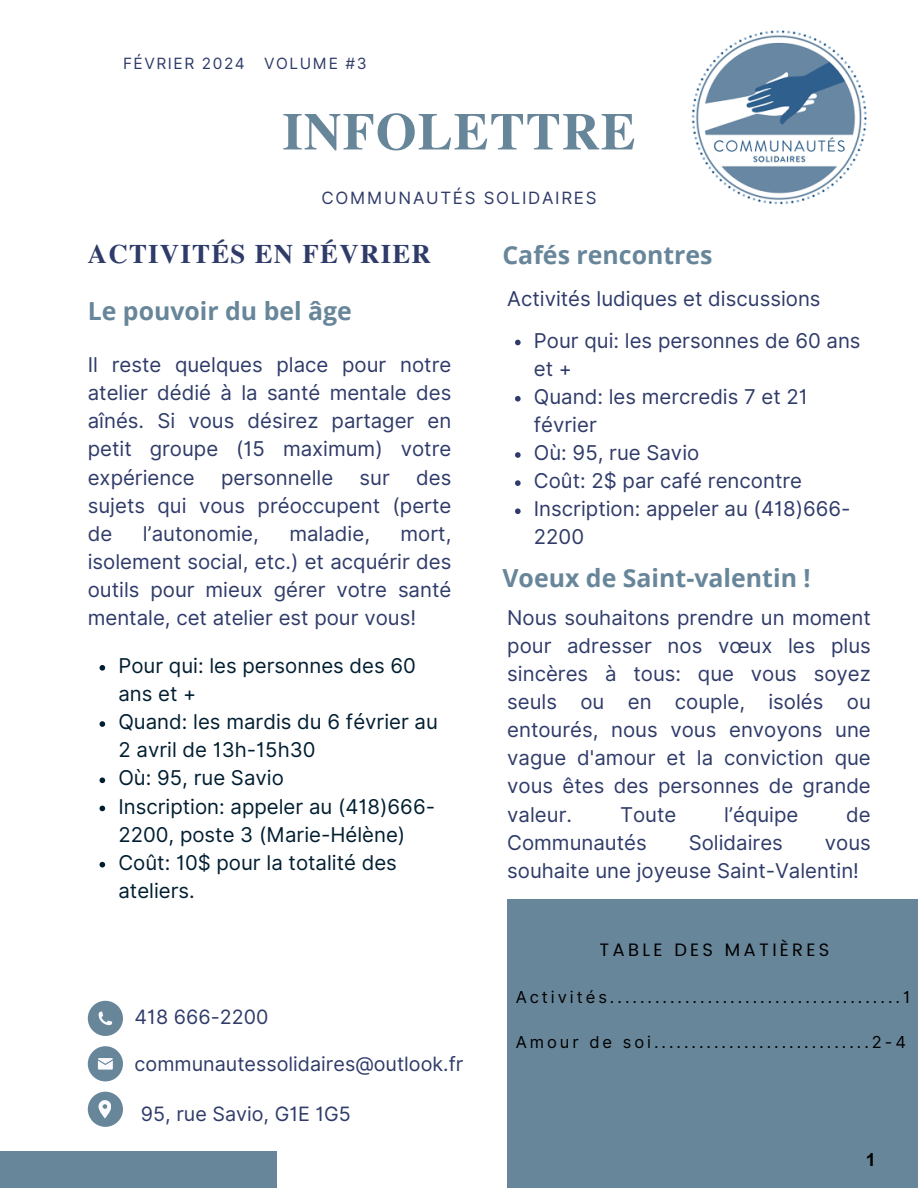
<style>
.page{position:relative;width:918px;height:1188px;background:#fff}
.page>*{position:absolute;margin:0;border:0;box-sizing:border-box;transform-origin:0 0}
.t1{font:700 52.5px "Te X Gyre Termes";letter-spacing:.02em;color:#68869a}
.t2{font:700 26.7px "Te X Gyre Termes";letter-spacing:.05em;color:#2f3b69}
.t3{font:700 24.9px "Open Sans";color:#68869a}
.t4{font:20.4px/28.2px "Inter";color:#2f3b69}
.t5{font:20.4px/28.2px "Inter";color:#011e31}
.t6{font:19.8px "Inter";color:#2f3b69}
.t7{font:18px "Poppins";letter-spacing:.18em;color:#000}
.t8{font:700 18px "Arial MT Pro";color:#000}
.t9{font:16.95px "Inter";letter-spacing:.1em;color:#2f3b69}
.t10{font:16.5px "Inter";letter-spacing:.18em;color:#000}
.t11{font:15.45px "Inter";letter-spacing:.1em;color:#2f3b69}
</style>
<div class="page">
<div style="left:0;top:1152px;width:277px;height:36px;background:#68869a"></div>
<div style="left:507px;top:899px;width:411px;height:289px;background:#68869a"></div>
<div style="left:88px;top:1001px;width:35px;height:35px;background:#68869a;border-radius:50%"></div>
<svg style="left:99px;top:1012px;width:13px;height:13px"></svg>
<div style="left:88px;top:1046px;width:35px;height:35px;background:#68869a;border-radius:50%"></div>
<svg style="left:98px;top:1058px;width:15px;height:11px"></svg>
<div style="left:88px;top:1092px;width:35px;height:35px;background:#68869a;border-radius:50%"></div>
<svg style="left:99px;top:1100px;width:12px;height:18px"></svg>
<img style="left:691px;top:30px;width:176px;height:175px">
<svg style="left:515px;top:340px;width:6px;height:5px"></svg>
<svg style="left:515px;top:396px;width:6px;height:6px"></svg>
<svg style="left:515px;top:452px;width:6px;height:6px"></svg>
<svg style="left:515px;top:480px;width:6px;height:6px"></svg>
<svg style="left:515px;top:508px;width:6px;height:6px"></svg>
<svg style="left:100px;top:665px;width:5px;height:6px"></svg>
<svg style="left:100px;top:721px;width:5px;height:6px"></svg>
<svg style="left:100px;top:778px;width:5px;height:5px"></svg>
<svg style="left:100px;top:806px;width:5px;height:5px"></svg>
<svg style="left:100px;top:862px;width:5px;height:6px"></svg>
<h2 class="t11" style="left:123px;top:54px;width:245px">FÉVRIER 2024 VOLUME #3</h2>
<h1 class="t1" style="left:282px;top:91px;width:355px">INFOLETTRE</h1>
<h3 class="t9" style="left:321px;top:188px;width:277px">COMMUNAUTÉS SOLIDAIRES</h3>
<h5 class="t2" style="left:88px;top:233px;width:345px">ACTIVITÉS EN FÉVRIER</h5>
<h4 class="t3" style="left:88px;top:294px;width:266px">Le pouvoir du bel âge</h4>
<h3 class="t4" style="left:88px;top:351px;width:365px;text-align:justify">Il reste quelques place pour notre atelier dédié à la santé mentale des aînés. Si vous désirez partager en petit groupe (15 maximum) votre expérience</h3>
<h3 class="t4" style="left:88px;top:463px;width:365px;text-align:justify;text-indent:328px">des sujets qui vous préoccupent (perte de</h3>
<h3 class="t4" style="left:221px;top:463px;width:114px">personnelle</h3>
<h3 class="t4" style="left:360px;top:463px;width:32px">sur</h3>
<h3 class="t4" style="left:143px;top:519px;width:118px">l’autonomie,</h3>
<h3 class="t4" style="left:289px;top:519px;width:82px">maladie,</h3>
<h3 class="t4" style="left:88px;top:519px;width:365px;text-align:justify;text-indent:313px">mort, isolement social, etc.) et acquérir des outils pour mieux gérer votre santé mentale, cet atelier est pour vous!</h3>
<h4 class="t5" style="left:118px;top:651px;width:299px">Pour qui: les personnes des 60 ans et +</h4>
<h4 class="t5" style="left:118px;top:708px;width:321px">Quand: les mardis du 6 février au<br>2 avril de 13h-15h30</h4>
<h4 class="t5" style="left:118px;top:764px;width:167px">Où: 95, rue Savio</h4>
<h4 class="t5" style="left:118px;top:792px;width:318px">Inscription: appeler au (418)666-<br>2200, poste 3 (Marie-Hélène)</h4>
<h4 class="t5" style="left:118px;top:848px;width:280px">Coût: 10$ pour la totalité des ateliers.</h4>
<h3 class="t6" style="left:135px;top:1005px;width:135px">418 666-2200</h3>
<h4 class="t6" style="left:135px;top:1052px;width:330px">communautessolidaires@outlook.fr</h4>
<h4 class="t6" style="left:141px;top:1102px;width:211px">95, rue Savio, G1E 1G5</h4>
<h4 class="t3" style="left:502px;top:237px;width:212px">Cafés rencontres</h4>
<p class="t4" style="left:507px;top:284px;width:315px">Activités ludiques et discussions</p>
<p class="t4" style="left:534px;top:326px;width:328px">Pour qui: les personnes de 60 ans et +</p>
<p class="t4" style="left:534px;top:382px;width:276px">Quand: les mercredis 7 et 21 février</p>
<p class="t4" style="left:534px;top:439px;width:167px">Où: 95, rue Savio</p>
<h4 class="t4" style="left:534px;top:467px;width:270px">Coût: 2$ par café rencontre</h4>
<h4 class="t4" style="left:534px;top:495px;width:318px">Inscription: appeler au (418)666-<br>2200</h4>
<h4 class="t3" style="left:502px;top:561px;width:310px">Voeux de Saint-valentin !</h4>
<h5 class="t4" style="left:507px;top:603px;width:365px;text-align:justify">Nous souhaitons prendre un moment pour adresser nos vœux les plus sincères à tous: que vous soyez seuls ou en couple, isolés ou entourés, nous vous envoyons une vague d'amour et la conviction que vous êtes des personnes de grande valeur.</h5>
<h5 class="t4" style="left:620px;top:800px;width:58px">Toute</h5>
<h5 class="t4" style="left:724px;top:800px;width:76px">l’équipe</h5>
<h5 class="t4" style="left:846px;top:800px;width:26px">de</h5>
<h5 class="t4" style="left:507px;top:828px;width:141px">Communautés</h5>
<h5 class="t4" style="left:689px;top:828px;width:96px">Solidaires</h5>
<h5 class="t4" style="left:507px;top:828px;width:365px;text-indent:318px">vous souhaite une joyeuse Saint-Valentin!</h5>
<h4 class="t7" style="left:599px;top:940px;width:232px">TABLE DES MATIÈRES</h4>
<h4 class="t10" style="left:516px;top:987px;width:396px">Activités.......................................1</h4>
<h4 class="t10" style="left:516px;top:1032px;width:392px">Amour de soi.............................2-4</h4>
<h4 class="t8" style="left:866px;top:1153px;width:12px">1</h4>
</div>
